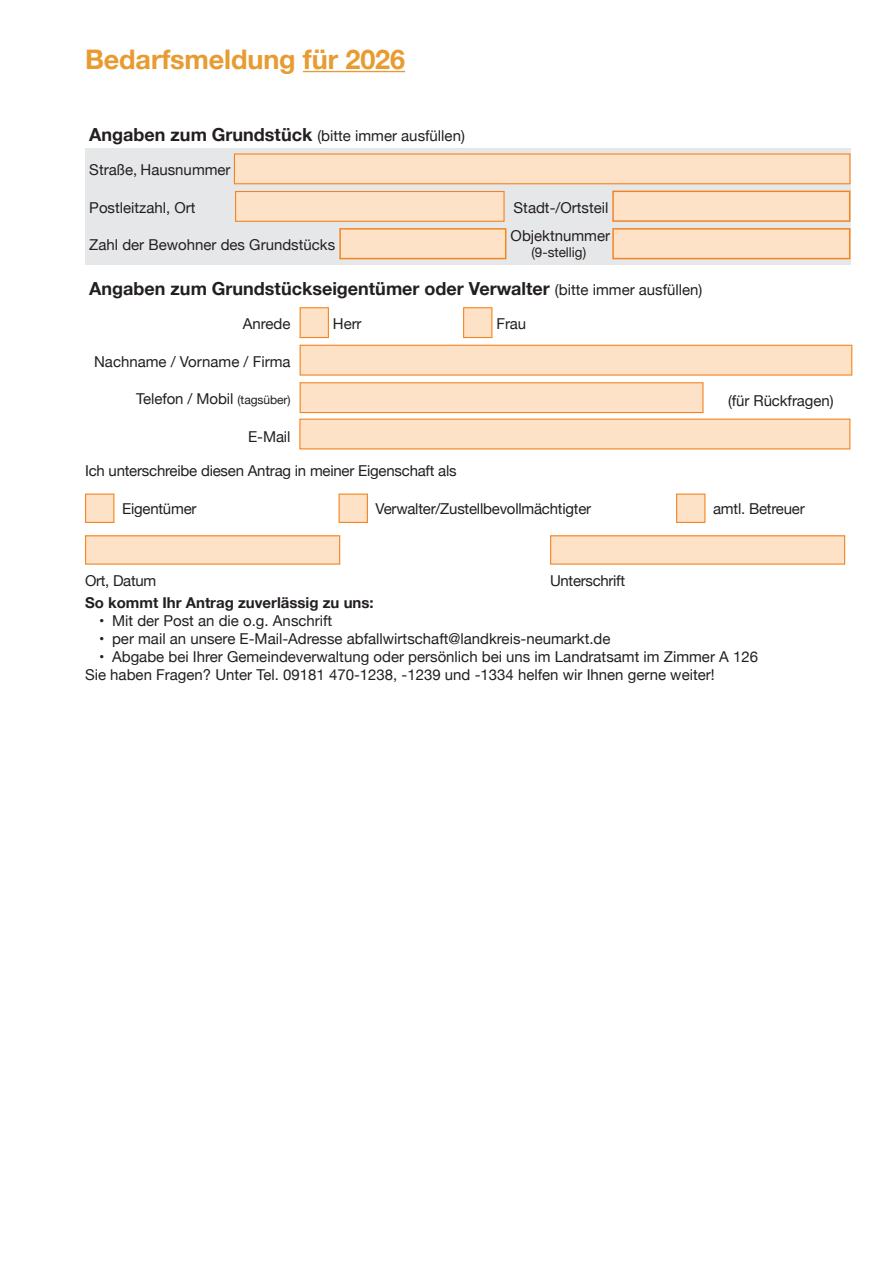
<style>
.page{position:relative;width:893px;height:1263px;background:#fff}
.page>*{position:absolute;margin:0;border:0;box-sizing:border-box;transform-origin:0 0}
.t1{font:700 27px "Helvetica Neue";letter-spacing:-.005em;color:#e79b30}
.t2{font:700 18px "Helvetica Neue";color:#231f20}
.t3{font:15px "Helvetica Neue";color:#231f20}
.t4{font:700 15px "Helvetica Neue";color:#231f20}
.t5{font:15px "Helvetica Neue";letter-spacing:-.02em;color:#231f20}
.t6{font:13.5px "Helvetica Neue";color:#231f20}
.s1{font-weight:700;font-size:18px}
.s2{font-weight:400;font-size:15px}
.s3{font-size:12px}
</style>
<div class="page">
<hr style="left:303px;top:71px;width:102px;height:1px;background:#e79b30">
<div style="left:85px;top:148px;width:765px;height:117px;background:#e6e7e9"></div>
<div style="left:300px;top:308px;width:28px;height:29px;background:#fee2c8"></div>
<div style="left:300px;top:307px;width:29px;height:31px;border:1px solid #f58420"></div>
<div style="left:463px;top:307px;width:29px;height:31px;background:#fee2c8;border:1px solid #f58420"></div>
<div style="left:300px;top:345px;width:552px;height:30px;background:#fee2c8"></div>
<div style="left:300px;top:345px;width:552px;height:31px;border:1px solid #f58420"></div>
<div style="left:300px;top:383px;width:403px;height:29px;background:#fee2c8"></div>
<div style="left:300px;top:382px;width:403px;height:31px;border:1px solid #f58420"></div>
<div style="left:234px;top:154px;width:616px;height:30px;background:#fee2c8"></div>
<div style="left:234px;top:153px;width:616px;height:31px;border:1px solid #f58420"></div>
<div style="left:235px;top:191px;width:270px;height:31px;background:#fee2c8;border:1px solid #f58420"></div>
<div style="left:613px;top:191px;width:237px;height:30px;background:#fee2c8"></div>
<div style="left:612px;top:191px;width:238px;height:31px;border:2px solid #f58420"></div>
<div style="left:339px;top:228px;width:167px;height:31px;background:#fee2c8;border:2px solid #f58420"></div>
<div style="left:613px;top:229px;width:237px;height:30px;background:#fee2c8"></div>
<div style="left:612px;top:228px;width:238px;height:31px;border:2px solid #f58420"></div>
<div style="left:300px;top:419px;width:550px;height:30px;background:#fee2c8"></div>
<div style="left:299px;top:419px;width:551px;height:30px;border:1px solid #f58420"></div>
<div style="left:85px;top:494px;width:29px;height:29px;background:#fee2c8;border:1px solid #f58420"></div>
<div style="left:339px;top:494px;width:29px;height:29px;background:#fee2c8;border:1px solid #f58420"></div>
<div style="left:676px;top:494px;width:29px;height:29px;background:#fee2c8;border:1px solid #f58420"></div>
<div style="left:86px;top:536px;width:254px;height:28px;background:#fee2c8"></div>
<div style="left:85px;top:535px;width:255px;height:30px;border:1px solid #f58420"></div>
<div style="left:551px;top:536px;width:294px;height:28px;background:#fee2c8"></div>
<div style="left:550px;top:535px;width:295px;height:30px;border:1px solid #f58420"></div>
<p class="t1" style="left:85px;top:38px;width:322px">Bedarfsmeldung für 2026</p>
<p class="t3" style="left:89px;top:125px;width:377px"><span class="s1">Angaben zum Grundstück</span> (bitte immer ausfüllen)</p>
<p class="t3" style="left:89px;top:159px;width:143px">Straße, Hausnummer</p>
<p class="t3" style="left:89px;top:197px;width:108px">Postleitzahl, Ort</p>
<p class="t3" style="left:514px;top:197px;width:97px">Stadt-/Ortsteil</p>
<p class="t3" style="left:89px;top:234px;width:247px">Zahl der Bewohner des Grundstücks</p>
<p class="t3" style="left:511px;top:225px;width:101px">Objektnummer</p>
<p class="t2" style="left:89px;top:274px;width:615px">Angaben zum Grundstückseigentümer oder Verwalter <span class="s2">(bitte immer ausfüllen)</span></p>
<p class="t6" style="left:531px;top:242px;width:56px">(9-stellig)</p>
<p class="t3" style="left:243px;top:313px;width:49px">Anrede</p>
<p class="t3" style="left:333px;top:313px;width:30px">Herr</p>
<p class="t3" style="left:496px;top:313px;width:31px">Frau</p>
<p class="t3" style="left:94px;top:350px;width:198px">Nachname / Vorname / Firma</p>
<p class="t3" style="left:136px;top:388px;width:156px">Telefon / Mobil <span class="s3">(tagsüber)</span></p>
<p class="t3" style="left:728px;top:389px;width:107px">(für Rückfragen)</p>
<p class="t3" style="left:248px;top:425px;width:44px">E-Mail</p>
<p class="t3" style="left:85px;top:459px;width:373px">Ich unterschreibe diesen Antrag in meiner Eigenschaft als</p>
<p class="t3" style="left:122px;top:498px;width:76px">Eigentümer</p>
<p class="t3" style="left:376px;top:498px;width:217px">Verwalter/Zustellbevollmächtigter</p>
<p class="t3" style="left:713px;top:498px;width:93px">amtl. Betreuer</p>
<p class="t5" style="left:85px;top:569px;width:73px">Ort, Datum</p>
<p class="t5" style="left:550px;top:569px;width:77px">Unterschrift</p>
<p class="t4" style="left:85px;top:591px;width:290px">So kommt Ihr Antrag zuverlässig zu uns:</p>
<p class="t3" style="left:99px;top:610px;width:235px">• Mit der Post an die o.g. Anschrift</p>
<p class="t3" style="left:99px;top:628px;width:513px">• per mail an unsere E-Mail-Adresse abfallwirtschaft@landkreis-neumarkt.de</p>
<p class="t3" style="left:99px;top:646px;width:660px">• Abgabe bei Ihrer Gemeindeverwaltung oder persönlich bei uns im Landratsamt im Zimmer A 126</p>
<p class="t3" style="left:85px;top:664px;width:631px">Sie haben Fragen? Unter Tel. 09181 470-1238, -1239 und -1334 helfen wir Ihnen gerne weiter!</p>
</div>
